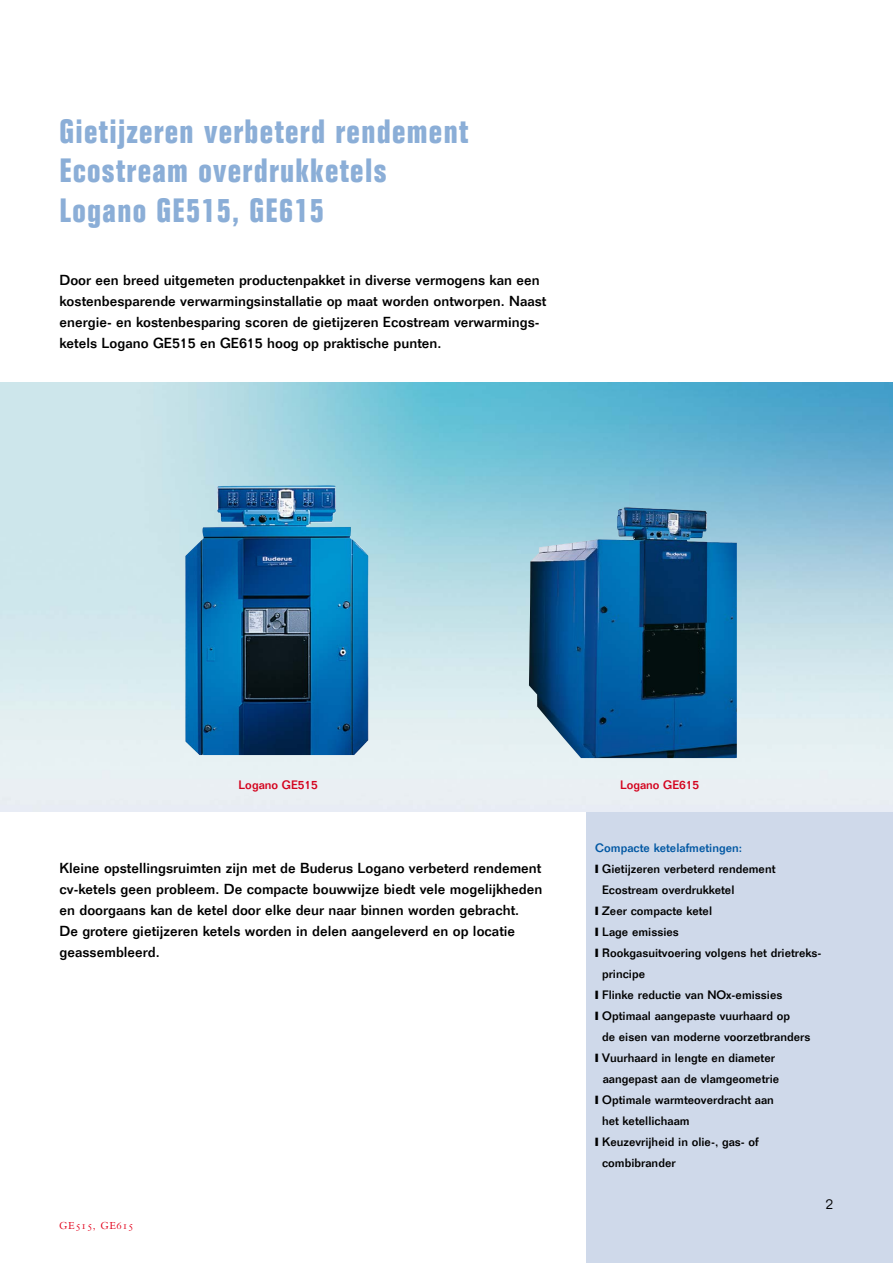
<style>
.page{position:relative;width:893px;height:1263px;background:#fff}
.page>*{position:absolute;margin:0;border:0;box-sizing:border-box;transform-origin:0 0}
.t1{font:700 condensed 33px/39.6px "Folio Std";letter-spacing:.04em;color:#8baed7}
.t2{font:500 14.25px/21px "Folio Std";color:#000}
.t3{font:300 14.25px "Folio Std";color:#000}
.t4{font:500 12px/21px "Folio Std";color:#000}
.t5{font:500 12px "Folio Std";color:#0057a3}
.t6{font:500 12px "Folio Std";color:#d4021d}
.t7{font:11.25px "Bembo SC";letter-spacing:.05em;color:#e2001a}
</style>
<div class="page">
<div style="left:587px;top:812px;width:306px;height:451px;background:#cfd9ea"></div>
<img style="left:0;top:383px;width:893px;height:429px">
<img style="left:185px;top:485px;width:183px;height:270px">
<img style="left:529px;top:507px;width:208px;height:251px">
<h1 class="t1" style="left:60px;top:112px;width:410px">Gietijzeren verbeterd rendement<br>Ecostream overdrukketels<br>Logano GE515, GE615</h1>
<p class="t2" style="left:60px;top:269px;width:488px">Door een breed uitgemeten productenpakket in diverse vermogens kan een kostenbesparende verwarmingsinstallatie op maat worden ontworpen. Naast energie- en kostenbesparing scoren de gietijzeren Ecostream verwarmings&shy;ketels Logano GE515 en GE615 hoog op praktische punten.</p>
<p class="t6" style="left:239px;top:778px;width:81px">Logano GE515</p>
<p class="t6" style="left:620px;top:778px;width:81px">Logano GE615</p>
<p class="t2" style="left:60px;top:857px;width:484px">Kleine opstellingsruimten zijn met de Buderus Logano verbeterd rendement cv-ketels geen probleem. De compacte bouwwijze biedt vele mogelijkheden en doorgaans kan de ketel door elke deur naar binnen worden gebracht.<br>De grotere gietijzeren ketels worden in delen aangeleverd en op locatie geassembleerd.</p>
<p class="t7" style="left:59px;top:1219px;width:76px">GE515, GE615</p>
<p class="t5" style="left:595px;top:841px;width:148px">Compacte ketelafmetingen:</p>
<p class="t4" style="left:602px;top:858px;width:221px">Gietijzeren verbeterd rendement<br>Ecostream overdrukketel<br>Zeer compacte ketel<br>Lage emissies<br>Rookgasuitvoering volgens het drietreks&shy;principe<br>Flinke reductie van NOx-emissies<br>Optimaal aangepaste vuurhaard op<br>de eisen van moderne voorzetbranders<br>Vuurhaard in lengte en diameter aangepast aan de vlamgeometrie<br>Optimale warmteoverdracht aan<br>het ketellichaam<br>Keuzevrijheid in olie-, gas- of combibrander</p>
<p class="t3" style="left:825px;top:1195px;width:9px">2</p>
</div>
